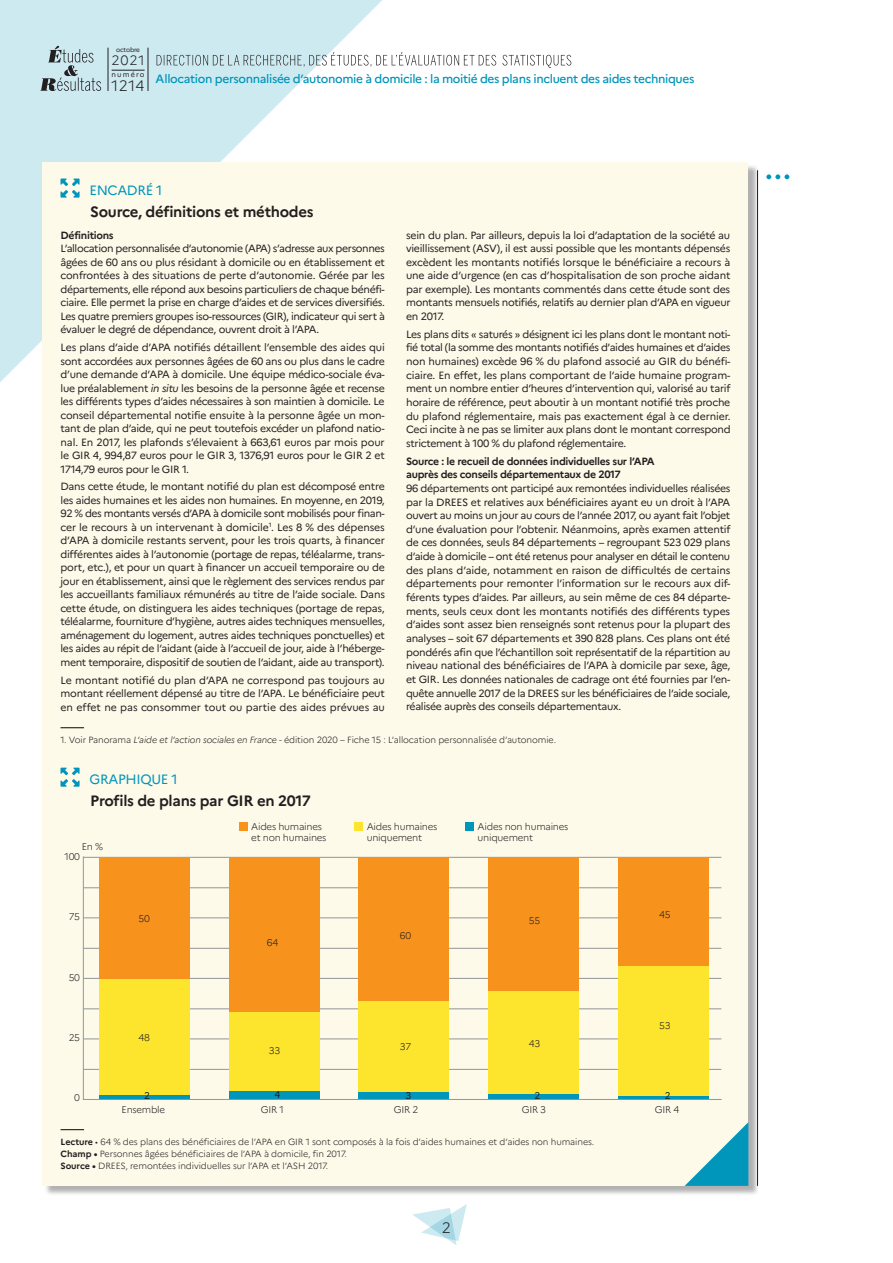
<style>
.page{position:relative;width:893px;height:1263px;background:#fff}
.page>*{position:absolute;margin:0;border:0;box-sizing:border-box;transform-origin:0 0}
.ENCADRE_-_titre{font:700 15px "Marianne";letter-spacing:-.02em;color:#231f20}
.t1{font:300 15px "Marianne";color:#231f20}
.ENCADRE_-_entrée{font:13.5px "Marianne";letter-spacing:-.025em;color:#0095bb}
.t2{font:300 13.5px "Marianne";color:#231f20}
.t3{font:500 12px "Marianne";letter-spacing:-.03em;color:#0095bb}
.ENCADRE_-_txt{font:10.5px/13.5px "Marianne";letter-spacing:-.03em;color:#231f20;text-align:justify}
.ENCADRE_-_inter{font:700 10.5px/13.5px "Marianne";letter-spacing:-.03em;color:#231f20}
.t4{font:300 9.75px/10.5px "Marianne";letter-spacing:-.025em;color:#231f20}
.t5{font:9.75px "Marianne";color:#231f20}
.ENCADRE_-_notes_sour{font:300 9px "Marianne";letter-spacing:-.01em;color:#231f20}
.t6{font:7.2px "Marianne";letter-spacing:.16em;color:#231f20}
.t7{font:6.45px "Marianne";letter-spacing:-.03em;color:#231f20}
.s1{font-style:italic}
.s2{font-weight:700}
</style>
<div class="page">
<svg style="left:0;top:0;width:404px;height:404px;fill:#cdeaf1"></svg>
<hr style="left:108px;top:48px;width:1px;height:43px;background:#231f20">
<hr style="left:148px;top:48px;width:1px;height:43px;background:#231f20">
<svg style="left:157px;top:52px;width:414px;height:16px"></svg>
<svg style="left:40px;top:46px;width:61px;height:45px;background:#acc3c9"></svg>
<svg style="left:412px;top:1204px;width:55px;height:41px"></svg>
<hr style="left:112px;top:70px;width:33px;height:1px;background:#231f20">
<svg style="left:766px;top:174px;width:23px;height:5px"></svg>
<div style="left:44px;top:164px;width:715px;height:1033px;background:#231f20;opacity:.35"></div>
<div style="left:43px;top:163px;width:705px;height:1023px;background:#fdfaea"></div>
<svg style="left:61px;top:179px;width:19px;height:19px"></svg>
<svg style="left:61px;top:727px;width:23px;height:1px"></svg>
<svg style="left:61px;top:1129px;width:23px;height:1px"></svg>
<svg style="left:61px;top:768px;width:19px;height:19px"></svg>
<div style="left:239px;top:822px;width:8px;height:9px;background:#f7931d"></div>
<div style="left:354px;top:822px;width:9px;height:9px;background:#fce52c"></div>
<div style="left:465px;top:822px;width:9px;height:9px;background:#0095bb"></div>
<svg style="left:83px;top:856px;width:639px;height:244px"></svg>
<svg style="left:685px;top:1122px;width:63px;height:64px"></svg>
<p class="t7" style="left:116px;top:46px;width:25px">octobre</p>
<p class="t2" style="left:112px;top:52px;width:34px">2021</p>
<p class="t6" style="left:112px;top:70px;width:34px">numéro</p>
<h1 class="t1" style="left:112px;top:76px;width:34px">1214</h1>
<p class="t3" style="left:156px;top:71px;width:540px">Allocation personnalisée d’autonomie à domicile : la moitié des plans incluent des aides techniques</p>
<p class="ENCADRE_-_entrée" style="left:89px;top:182px;width:75px">ENCADRÉ 1</p>
<p class="ENCADRE_-_titre" style="left:90px;top:202px;width:225px">Source, définitions et méthodes</p>
<p class="ENCADRE_-_inter" style="left:61px;top:228px;width:55px">Définitions</p>
<p class="ENCADRE_-_txt" style="left:61px;top:242px;width:326px">L’allocation personnalisée d’autonomie (APA) s’adresse aux personnes âgées de 60 ans ou plus résidant à domicile ou en établissement et confrontées à des situations de perte d’autonomie. Gérée par les départements, elle répond aux besoins particuliers de chaque bénéfi&shy;ciaire. Elle permet la prise en charge d’aides et de services diversifiés.<br>Les quatre premiers groupes iso-ressources (GIR), indicateur qui sert à évaluer le degré de dépendance, ouvrent droit à l’APA.</p>
<p class="ENCADRE_-_txt" style="left:61px;top:341px;width:326px">Les plans d’aide d’APA notifiés détaillent l’ensemble des aides qui sont accordées aux personnes âgées de 60 ans ou plus dans le cadre d’une demande d’APA à domicile. Une équipe médico-sociale éva&shy;lue préalablement <span class="s1">in situ</span> les besoins de la personne âgée et recense les différents types d’aides nécessaires à son maintien à domicile. Le conseil départemental notifie ensuite à la personne âgée un mon&shy;tant de plan d’aide, qui ne peut toutefois excéder un plafond natio&shy;nal. En 2017, les plafonds s’élevaient à 663,61 euros par mois pour le GIR 4, 994,87 euros pour le GIR 3, 1376,91 euros pour le GIR 2 et 1714,79 euros pour le GIR 1.</p>
<p class="ENCADRE_-_txt" style="left:61px;top:480px;width:326px">Dans cette étude, le montant notifié du plan est décomposé entre les aides humaines et les aides non humaines. En moyenne, en 2019, 92 % des montants versés d’APA à domicile sont mobilisés pour finan&shy;cer le recours à un intervenant à domicile<sup>1</sup>. Les 8 % des dépenses d’APA à domicile restants servent, pour les trois quarts, à financer différentes aides à l’autonomie (portage de repas, téléalarme, trans&shy;port, etc.), et pour un quart à financer un accueil temporaire ou de jour en établissement, ainsi que le règlement des services rendus par les accueillants familiaux rémunérés au titre de l’aide sociale. Dans cette étude, on distinguera les aides techniques (portage de repas, téléalarme, fourniture d’hygiène, autres aides techniques mensuelles, aménagement du logement, autres aides techniques ponctuelles) et les aides au répit de l’aidant (aide à l’accueil de jour, aide à l’héberge&shy;ment temporaire, dispositif de soutien de l’aidant, aide au transport).</p>
<p class="ENCADRE_-_txt" style="left:61px;top:673px;width:326px">Le montant notifié du plan d’APA ne correspond pas toujours au montant réellement dépensé au titre de l’APA. Le bénéficiaire peut en effet ne pas consommer tout ou partie des aides prévues au</p>
<p class="ENCADRE_-_txt" style="left:406px;top:228px;width:326px">sein du plan. Par ailleurs, depuis la loi d’adaptation de la société au vieillissement (ASV), il est aussi possible que les montants dépensés excèdent les montants notifiés lorsque le bénéficiaire a recours à une aide d’urgence (en cas d’hospitalisation de son proche aidant par exemple). Les montants commentés dans cette étude sont des montants mensuels notifiés, relatifs au dernier plan d’APA en vigueur en 2017.</p>
<p class="ENCADRE_-_txt" style="left:406px;top:327px;width:326px">Les plans dits « saturés » désignent ici les plans dont le montant noti&shy;fié total (la somme des montants notifiés d’aides humaines et d’aides non humaines) excède 96 % du plafond associé au GIR du bénéfi&shy;ciaire. En effet, les plans comportant de l’aide humaine program&shy;ment un nombre entier d’heures d’intervention qui, valorisé au tarif horaire de référence, peut aboutir à un montant notifié très proche du plafond réglementaire, mais pas exactement égal à ce dernier.<br>Ceci incite à ne pas se limiter aux plans dont le montant correspond strictement à 100 % du plafond réglementaire.</p>
<p class="ENCADRE_-_inter" style="left:406px;top:454px;width:250px">Source : le recueil de données individuelles sur l’APA auprès des conseils départementaux de 2017</p>
<p class="ENCADRE_-_txt" style="left:406px;top:481px;width:326px">96 départements ont participé aux remontées individuelles réalisées par la DREES et relatives aux bénéficiaires ayant eu un droit à l’APA ouvert au moins un jour au cours de l’année 2017, ou ayant fait l’objet d’une évaluation pour l’obtenir. Néanmoins, après examen attentif de ces données, seuls 84 départements – regroupant 523 029 plans d’aide à domicile – ont été retenus pour analyser en détail le contenu des plans d’aide, notamment en raison de difficultés de certains départements pour remonter l’information sur le recours aux dif&shy;férents types d’aides. Par ailleurs, au sein même de ces 84 départe&shy;ments, seuls ceux dont les montants notifiés des différents types d’aides sont assez bien renseignés sont retenus pour la plupart des analyses – soit 67 départements et 390 828 plans. Ces plans ont été pondérés afin que l’échantillon soit représentatif de la répartition au niveau national des bénéficiaires de l’APA à domicile par sexe, âge, et GIR. Les données nationales de cadrage ont été fournies par l’en&shy;quête annuelle 2017 de la DREES sur les bénéficiaires de l’aide sociale, réalisée auprès des conseils départementaux.</p>
<p class="ENCADRE_-_notes_sour" style="left:61px;top:734px;width:497px">1. Voir Panorama <span class="s1">L’aide et l’action sociales en France</span> - édition 2020 – Fiche 15 : L’allocation personnalisée d’autonomie.</p>
<p class="ENCADRE_-_entrée" style="left:89px;top:771px;width:90px">GRAPHIQUE 1</p>
<p class="ENCADRE_-_titre" style="left:90px;top:791px;width:222px">Profils de plans par GIR en 2017</p>
<p class="t4" style="left:82px;top:842px;width:23px">En %</p>
<p class="t4" style="left:64px;top:851px;width:17px">100</p>
<p class="t4" style="left:251px;top:821px;width:77px">Aides humaines et non humaines</p>
<p class="t4" style="left:367px;top:821px;width:72px">Aides humaines uniquement</p>
<p class="t4" style="left:478px;top:821px;width:92px">Aides non humaines uniquement</p>
<p class="t4" style="left:69px;top:911px;width:13px">75</p>
<p class="t4" style="left:139px;top:913px;width:13px">50</p>
<p class="t4" style="left:529px;top:915px;width:13px">55</p>
<p class="t4" style="left:659px;top:909px;width:13px">45</p>
<p class="t4" style="left:267px;top:937px;width:13px">64</p>
<p class="t4" style="left:400px;top:930px;width:13px">60</p>
<p class="t4" style="left:69px;top:972px;width:13px">50</p>
<p class="t4" style="left:659px;top:1021px;width:13px">53</p>
<p class="t4" style="left:69px;top:1032px;width:13px">25</p>
<p class="t4" style="left:74px;top:1092px;width:7px">0</p>
<p class="t4" style="left:139px;top:1032px;width:13px">48</p>
<p class="t5" style="left:144px;top:1090px;width:7px">2</p>
<p class="t4" style="left:269px;top:1045px;width:13px">33</p>
<p class="t5" style="left:274px;top:1088px;width:7px">4</p>
<p class="t4" style="left:400px;top:1041px;width:13px">37</p>
<p class="t5" style="left:405px;top:1089px;width:7px">3</p>
<p class="t4" style="left:529px;top:1038px;width:13px">43</p>
<p class="t5" style="left:534px;top:1090px;width:7px">2</p>
<p class="t5" style="left:665px;top:1090px;width:7px">2</p>
<p class="t4" style="left:122px;top:1104px;width:45px">Ensemble</p>
<p class="t4" style="left:261px;top:1104px;width:25px">GIR 1</p>
<p class="t4" style="left:394px;top:1104px;width:26px">GIR 2</p>
<p class="t4" style="left:522px;top:1104px;width:26px">GIR 3</p>
<p class="t4" style="left:655px;top:1104px;width:26px">GIR 4</p>
<p class="ENCADRE_-_notes_sour" style="left:61px;top:1136px;width:535px"><span class="s2">Lecture</span> • 64 % des plans des bénéficiaires de l’APA en GIR 1 sont composés à la fois d’aides humaines et d’aides non humaines.</p>
<p class="ENCADRE_-_notes_sour" style="left:61px;top:1148px;width:288px"><span class="s2">Champ •</span> Personnes âgées bénéficiaires de l’APA à domicile, fin 2017.</p>
<p class="ENCADRE_-_notes_sour" style="left:61px;top:1160px;width:269px"><span class="s2">Source •</span> DREES, remontées individuelles sur l’APA et l’ASH 2017.</p>
<h1 class="t1" style="left:442px;top:1218px;width:10px">2</h1>
</div>
